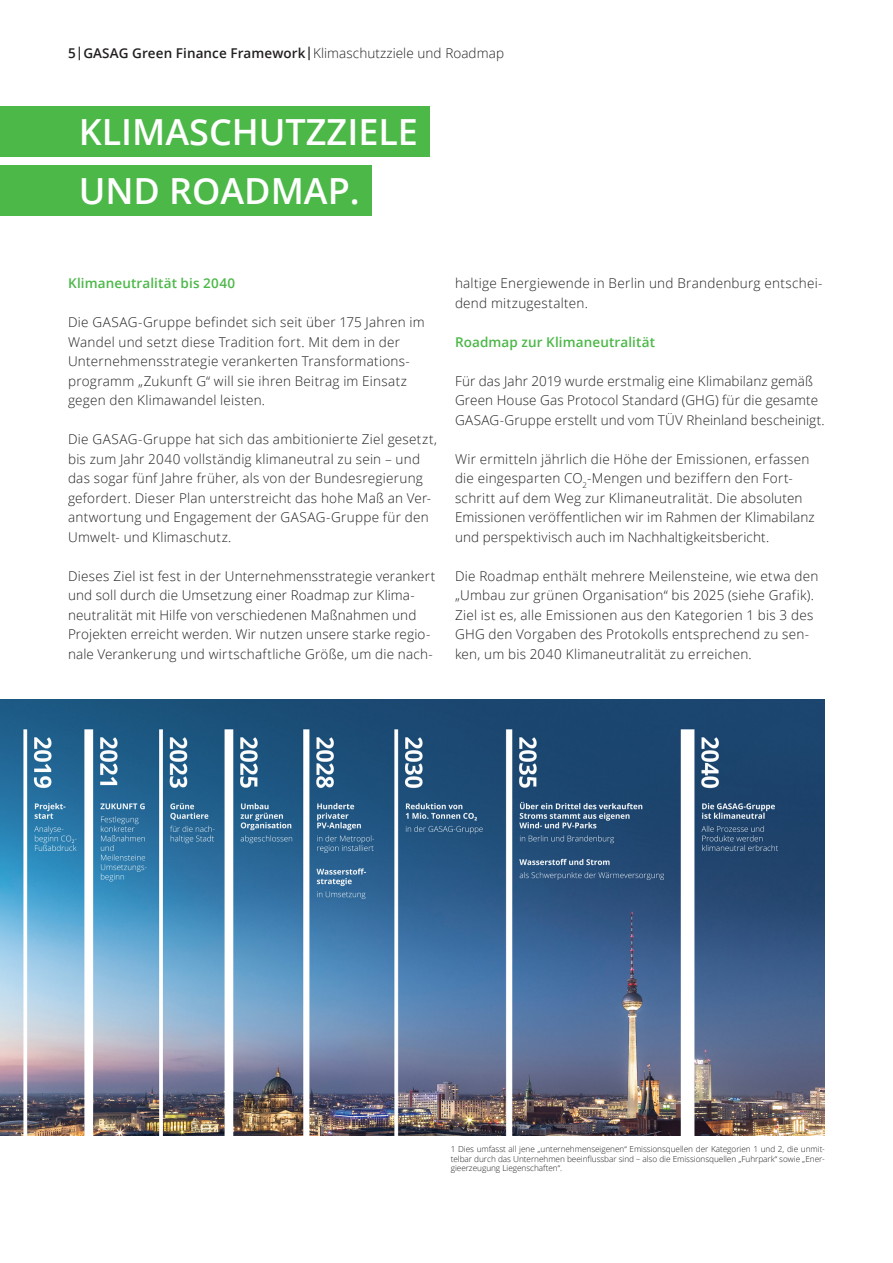
<style>
.page{position:relative;width:893px;height:1263px;background:#fff}
.page>*{position:absolute;margin:0;border:0;box-sizing:border-box;transform-origin:0 0}
.t1{font:600 36px "Open Sans";color:#fff}
.t2{font:300 13.5px/19.5px "Open Sans";letter-spacing:.02em;color:#231f20}
.t3{font:600 13.5px "Open Sans";letter-spacing:.005em;color:#231f20}
.t4{font:600 13.5px "Open Sans";letter-spacing:.01em;color:#4cb848}
.t5{font:300 8.25px/9.9px "Open Sans";letter-spacing:-.005em;color:#231f20;text-align:justify}
.s1{font-weight:300}
</style>
<div class="page">
<div style="left:0;top:106px;width:430px;height:51px;background:#4cb848"></div>
<div style="left:0;top:165px;width:371px;height:51px;background:#4cb848"></div>
<img style="left:0;top:700px;width:825px;height:435px">
<p class="t3" style="left:68px;top:44px;width:437px">5|GASAG Green Finance Framework|<span class="s1">Klimaschutzziele und Roadmap</span></p>
<p class="t1" style="left:79px;top:108px;width:341px">KLIMASCHUTZZIELE</p>
<p class="t1" style="left:79px;top:167px;width:283px">UND ROADMAP.</p>
<p class="t4" style="left:68px;top:274px;width:169px">Klimaneutralität bis 2040</p>
<p class="t2" style="left:68px;top:312px;width:358px">Die GASAG-Gruppe befindet sich seit über 175 Jahren im Wandel und setzt diese Tradition fort. Mit dem in der Unternehmensstrategie verankerten Transformations&shy;programm „Zukunft G“ will sie ihren Beitrag im Einsatz gegen den Klimawandel leisten.</p>
<p class="t2" style="left:68px;top:429px;width:370px">Die GASAG-Gruppe hat sich das ambitionierte Ziel gesetzt, bis zum Jahr 2040 vollständig klimaneutral zu sein – und das sogar fünf Jahre früher, als von der Bundesregierung gefordert. Dieser Plan unterstreicht das hohe Maß an Ver&shy;antwortung und Engagement der GASAG-Gruppe für den Umwelt- und Klimaschutz.</p>
<p class="t2" style="left:68px;top:565px;width:369px">Dieses Ziel ist fest in der Unternehmensstrategie verankert und soll durch die Umsetzung einer Roadmap zur Klima&shy;neutralität mit Hilfe von verschiedenen Maßnahmen und Projekten erreicht werden. Wir nutzen unsere starke regio&shy;nale Verankerung und wirtschaftliche Größe, um die nach-</p>
<p class="t2" style="left:455px;top:273px;width:369px">haltige Energiewende in Berlin und Brandenburg entschei&shy;dend mitzugestalten.</p>
<p class="t4" style="left:455px;top:332px;width:202px">Roadmap zur Klimaneutralität</p>
<p class="t2" style="left:455px;top:370px;width:371px">Für das Jahr 2019 wurde erstmalig eine Klimabilanz gemäß<br>Green House Gas Protocol Standard (GHG) für die gesamte<br>GASAG-Gruppe erstellt und vom TÜV Rheinland bescheinigt.</p>
<p class="t2" style="left:455px;top:448px;width:361px">Wir ermitteln jährlich die Höhe der Emissionen, erfassen die eingesparten CO<sub>2</sub>-Mengen und beziffern den Fort&shy;schritt auf dem Weg zur Klimaneutralität. Die absoluten Emissionen veröffentlichen wir im Rahmen der Klimabilanz und perspektivisch auch im Nachhaltigkeitsbericht.</p>
<p class="t2" style="left:455px;top:565px;width:365px">Die Roadmap enthält mehrere Meilensteine, wie etwa den „Umbau zur grünen Organisation“ bis 2025 (siehe Grafik).<br>Ziel ist es, alle Emissionen aus den Kategorien 1 bis 3 des GHG den Vorgaben des Protokolls entsprechend zu sen&shy;ken, um bis 2040 Klimaneutralität zu erreichen.</p>
<p class="t5" style="left:451px;top:1143px;width:376px">1 Dies umfasst all jene „unternehmenseigenen“ Emissionsquellen der Kategorien 1 und 2, die unmit&shy;telbar durch das Unternehmen beeinflussbar sind – also die Emissionsquellen „Fuhrpark“ sowie „Ener&shy;gieerzeugung Liegenschaften“.</p>
</div>
